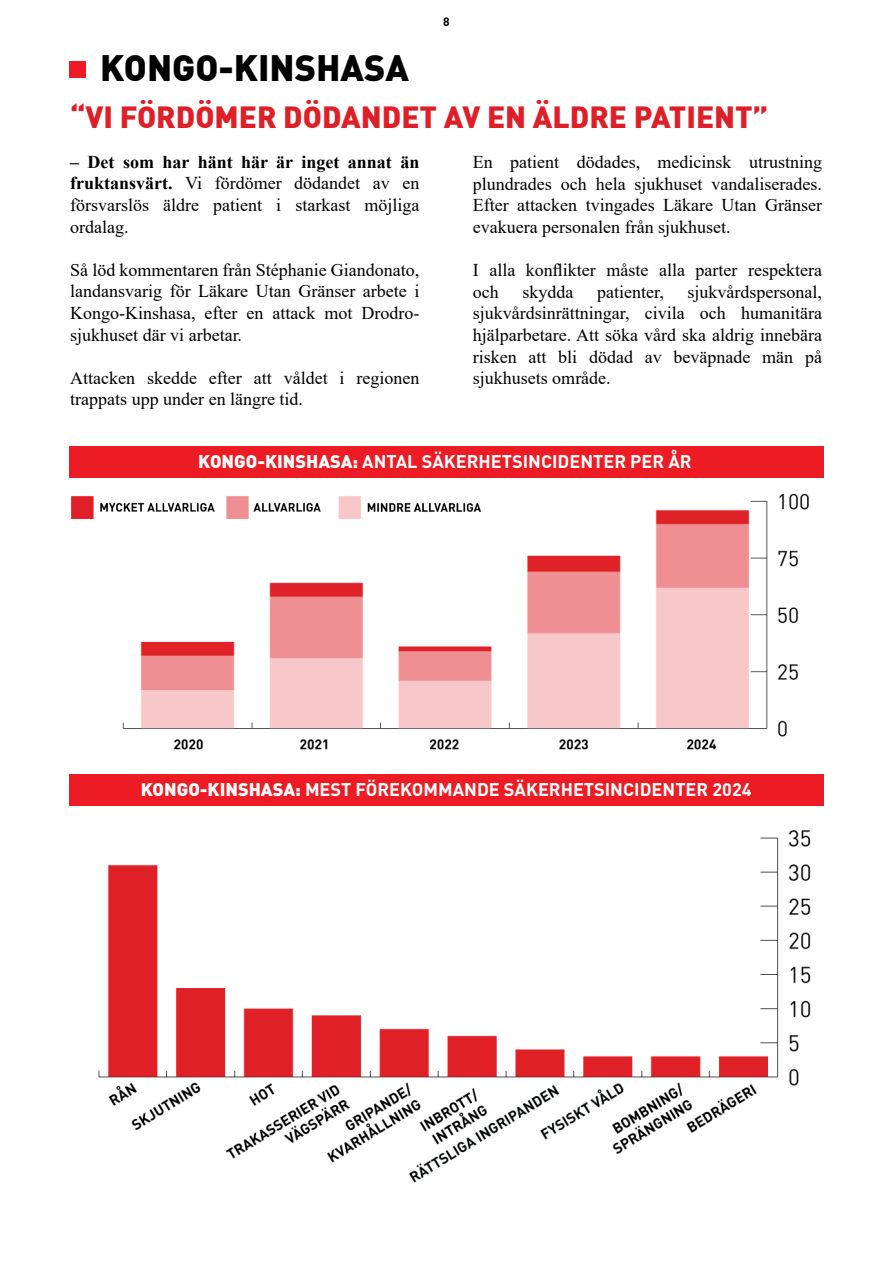
<style>
.page{position:relative;width:893px;height:1263px;background:#fff}
.page>*{position:absolute;margin:0;border:0;box-sizing:border-box;transform-origin:0 0}
.t1{font:900 36px "DIN";color:#000}
.t2{font:30px "DIN Black Alternate";color:#de1f27}
.t3{font:18px/21.6px "Times New Roman";color:#000;text-align:justify}
.t4{font:700 18px "DIN";color:#fff}
.t5{font:700 12px "DIN";color:#000}
.s1{font-weight:700}
.s2{font-weight:900}
</style>
<div class="page">
<img style="left:98px;top:830px;width:713px;height:353px">
<div style="left:69px;top:61px;width:17px;height:16px;background:#ed1c24"></div>
<div style="left:69px;top:446px;width:755px;height:31px;background:#ed1c24"></div>
<img style="left:122px;top:493px;width:687px;height:257px">
<div style="left:69px;top:774px;width:755px;height:32px;background:#ed1c24"></div>
<img style="left:71px;top:493px;width:418px;height:38px">
<p class="t5" style="left:443px;top:14px;width:8px">8</p>
<h1 class="t1" style="left:100px;top:43px;width:310px">KONGO-KINSHASA</h1>
<h2 class="t2" style="left:70px;top:97px;width:699px">“VI FÖRDÖMER DÖDANDET AV EN ÄLDRE PATIENT”</h2>
<p class="t3" style="left:70px;top:150px;width:351px"><span class="s1">– Det som har hänt här är inget annat än fruktansvärt.</span> Vi fördömer dödandet av en försvarslös äldre patient i starkast möjliga ordalag.</p>
<p class="t3" style="left:70px;top:258px;width:351px">Så löd kommentaren från Stéphanie Giandonato, landansvarig för Läkare Utan Gränser arbete i Kongo-Kinshasa, efter en attack mot Drodro&shy;sjukhuset där vi arbetar.</p>
<p class="t3" style="left:70px;top:366px;width:351px">Attacken skedde efter att våldet i regionen trappats upp under en längre tid.</p>
<p class="t3" style="left:473px;top:151px;width:351px">En patient dödades, medicinsk utrustning plundrades och hela sjukhuset vandaliserades.<br>Efter attacken tvingades Läkare Utan Gränser evakuera personalen från sjukhuset.</p>
<p class="t3" style="left:473px;top:259px;width:351px">I alla konflikter måste alla parter respektera och</p>
<p class="t3" style="left:473px;top:280px;width:351px;text-indent:215px">sjukvårdspersonal, sjukvårdsinrättningar, civila och humanitära hjälparbetare. Att söka vård ska aldrig innebära risken att bli dödad av beväpnade män på sjukhusets område.</p>
<p class="t3" style="left:522px;top:280px;width:52px">skydda</p>
<p class="t3" style="left:597px;top:280px;width:68px">patienter,</p>
<p class="t4" style="left:198px;top:449px;width:495px"><span class="s2">KONGO-KINSHASA:</span> ANTAL SÄKERHETSINCIDENTER PER ÅR</p>
<p class="t4" style="left:141px;top:777px;width:612px"><span class="s2">KONGO-KINSHASA:</span> MEST FÖREKOMMANDE SÄKERHETSINCIDENTER 2024</p>
</div>
